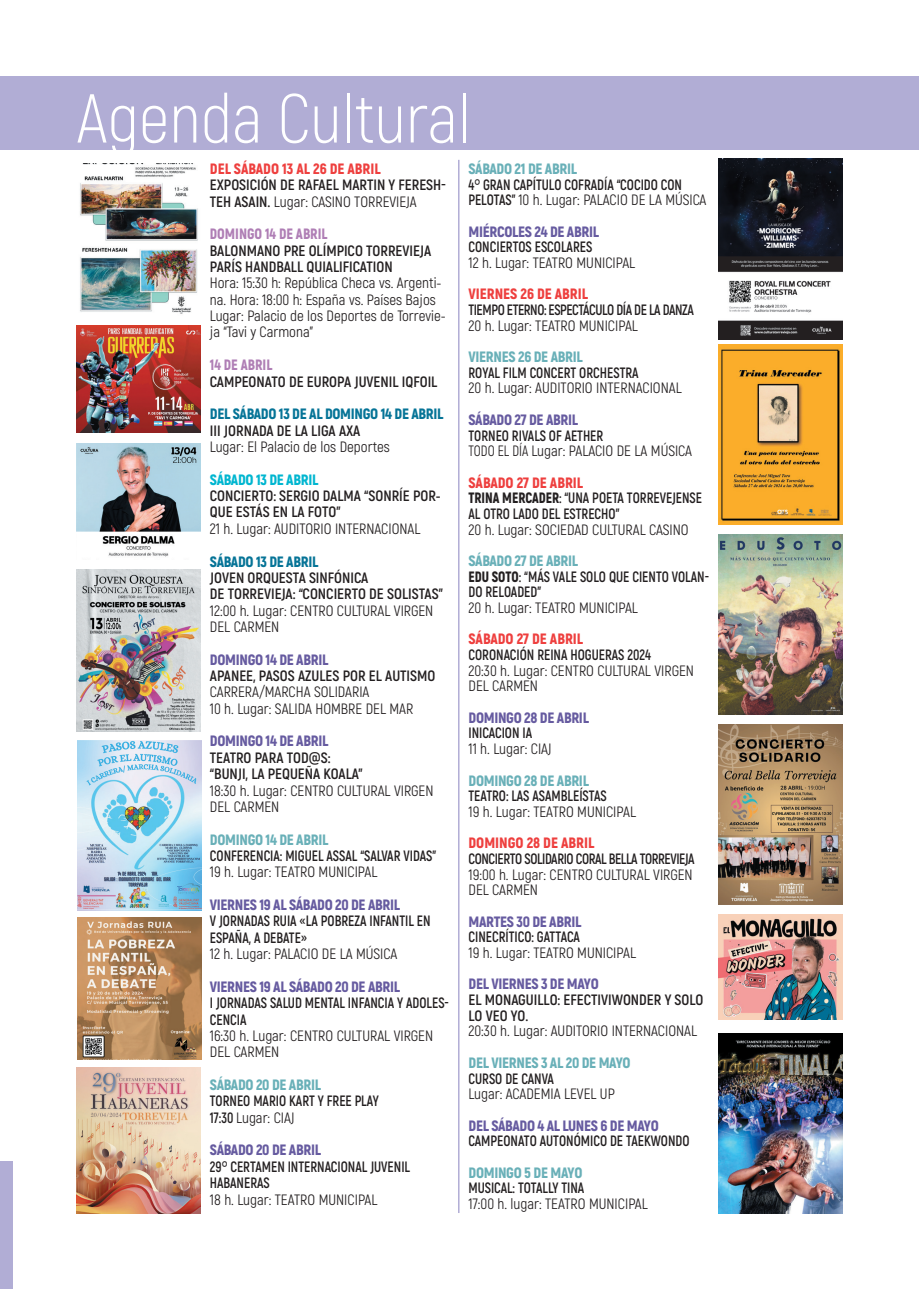
<style>
.page{position:relative;width:919px;height:1289px;background:#fff}
.page>*{position:absolute;margin:0;border:0;box-sizing:border-box;transform-origin:0 0}
.t1{font:300 69px "Akrobat";color:#fff}
.t2{font:15px/16.4px "Akrobat";color:#231f20}
.t3{font:700 15px/16.4px "Akrobat";color:#231f20;scale:.9 1}
.t4{font:700 15px/16.4px "Akrobat";color:#231f20}
.t5{font:900 15px "Akrobat";letter-spacing:-.02em;color:#665ba0}
.t6{font:900 15px "Akrobat";letter-spacing:-.02em;color:#69b0b8}
.t7{font:900 15px "Akrobat";color:#ee3f3e}
.t8{font:700 15px "Akrobat";letter-spacing:-.03em;color:#231f20;scale:.9 1}
.t9{font:900 15px "Akrobat";letter-spacing:-.02em;color:#067497}
.t10{font:15px "Akrobat";color:#231f20;scale:.9 1}
.t11{font:900 15px "Akrobat";color:#af7eb5;scale:.95 1}
.t12{font:900 15px "Akrobat";letter-spacing:-.02em;color:#00b6d0}
.s1{font-weight:400}
.s2{font-weight:700}
.s3{font-weight:900}
</style>
<div class="page">
<div style="left:0;top:77px;width:918px;height:73px;background:#b1add5"></div>
<img style="left:77px;top:443px;width:124px;height:114px">
<img style="left:77px;top:740px;width:124px;height:170px">
<img style="left:77px;top:917px;width:124px;height:142px">
<img style="left:77px;top:569px;width:124px;height:162px">
<img style="left:77px;top:325px;width:124px;height:107px">
<img style="left:80px;top:164px;width:118px;height:150px">
<img style="left:77px;top:1067px;width:124px;height:146px">
<img style="left:718px;top:159px;width:124px;height:180px">
<img style="left:718px;top:534px;width:124px;height:180px">
<img style="left:718px;top:724px;width:124px;height:181px">
<img style="left:718px;top:1033px;width:124px;height:180px">
<img style="left:718px;top:914px;width:124px;height:105px">
<img style="left:718px;top:344px;width:124px;height:181px">
<hr style="left:458px;top:160px;width:1px;height:1052px;background:#b1add5">
<div style="left:0;top:1161px;width:13px;height:127px;background:#b1add5"></div>
<p class="t1" style="left:77px;top:78px;width:395px">Agenda Cultural</p>
<p class="t7" style="left:210px;top:159px;width:172px">DEL SÁBADO 13 AL 26 DE ABRIL</p>
<p class="t4" style="left:210px;top:177px;width:238px">EXPOSICIÓN DE RAFAEL MARTIN Y FERESH-<br>TEH ASAIN. <span class="s1">Lugar: CASINO TORREVIEJA</span></p>
<p class="t11" style="left:210px;top:224px;width:125px">DOMINGO 14 DE ABRIL</p>
<p class="t4" style="left:210px;top:242px;width:223px">BALONMANO PRE OLÍMPICO TORREVIEJA<br>PARÍS HANDBALL QUIALIFICATION</p>
<p class="t2" style="left:210px;top:275px;width:237px">Hora: 15:30 h: República Checa vs. Argenti&shy;na. Hora: 18:00 h: España vs. Países Bajos Lugar: Palacio de los Deportes de Torrevie&shy;ja “Tavi y Carmona”</p>
<p class="t11" style="left:210px;top:355px;width:67px">14 DE ABRIL</p>
<p class="t4" style="left:210px;top:373px;width:229px">CAMPEONATO DE EUROPA JUVENIL IQFOIL</p>
<p class="t9" style="left:210px;top:404px;width:235px">DEL SÁBADO 13 DE AL DOMINGO 14 DE ABRIL</p>
<p class="t4" style="left:210px;top:422px;width:152px">III JORNADA DE LA LIGA AXA</p>
<p class="t2" style="left:210px;top:438px;width:181px">Lugar: El Palacio de los Deportes</p>
<p class="t12" style="left:210px;top:469px;width:110px">SÁBADO 13 DE ABRIL</p>
<p class="t4" style="left:210px;top:487px;width:232px">CONCIERTO: SERGIO DALMA “SONRÍE POR-<br>QUE ESTÁS EN LA FOTO”</p>
<p class="t2" style="left:210px;top:520px;width:212px">21 h. Lugar: AUDITORIO INTERNACIONAL</p>
<p class="t9" style="left:210px;top:551px;width:110px">SÁBADO 13 DE ABRIL</p>
<p class="t4" style="left:210px;top:569px;width:160px">JOVEN ORQUESTA SINFÓNICA</p>
<p class="t4" style="left:210px;top:585px;width:234px">DE TORREVIEJA: “CONCIERTO DE SOLISTAS”</p>
<p class="t2" style="left:210px;top:602px;width:225px">12:00 h. Lugar: CENTRO CULTURAL VIRGEN<br>DEL CARMEN</p>
<p class="t5" style="left:210px;top:649px;width:120px">DOMINGO 14 DE ABRIL</p>
<p class="t4" style="left:210px;top:667px;width:227px">APANEE, PASOS AZULES POR EL AUTISMO</p>
<p class="t2" style="left:210px;top:684px;width:161px">CARRERA/MARCHA SOLIDARIA</p>
<p class="t2" style="left:210px;top:700px;width:205px">10 h. Lugar: SALIDA HOMBRE DEL MAR</p>
<p class="t5" style="left:210px;top:731px;width:120px">DOMINGO 14 DE ABRIL</p>
<p class="t4" style="left:210px;top:749px;width:122px">TEATRO PARA TOD@S:</p>
<p class="t4" style="left:210px;top:765px;width:154px">“BUNJI, LA PEQUEÑA KOALA”</p>
<p class="t2" style="left:210px;top:782px;width:225px">18:30 h. Lugar: CENTRO CULTURAL VIRGEN<br>DEL CARMEN</p>
<p class="t6" style="left:210px;top:829px;width:120px">DOMINGO 14 DE ABRIL</p>
<p class="t3" style="left:210px;top:847px;width:253px">CONFERENCIA: MIGUEL ASSAL “SALVAR VIDAS”</p>
<p class="t2" style="left:210px;top:863px;width:169px">19 h. Lugar: TEATRO MUNICIPAL</p>
<p class="t5" style="left:210px;top:895px;width:192px">VIERNES 19 AL SÁBADO 20 DE ABRIL</p>
<p class="t3" style="left:210px;top:912px;width:247px">V JORNADAS RUIA «LA POBREZA INFANTIL EN<br>ESPAÑA, A DEBATE»</p>
<p class="t2" style="left:210px;top:945px;width:189px">12 h. Lugar: PALACIO DE LA MÚSICA</p>
<p class="t5" style="left:210px;top:976px;width:192px">VIERNES 19 AL SÁBADO 20 DE ABRIL</p>
<p class="t3" style="left:210px;top:994px;width:267px">I JORNADAS SALUD MENTAL INFANCIA Y ADOLES-<br>CENCIA</p>
<p class="t2" style="left:210px;top:1027px;width:225px">16:30 h. Lugar: CENTRO CULTURAL VIRGEN<br>DEL CARMEN</p>
<p class="t6" style="left:210px;top:1074px;width:113px">SÁBADO 20 DE ABRIL</p>
<p class="t3" style="left:210px;top:1092px;width:189px">TORNEO MARIO KART Y FREE PLAY</p>
<p class="t2" style="left:210px;top:1109px;width:86px"><span class="s2">17:30</span> Lugar: CIAJ</p>
<p class="t5" style="left:210px;top:1140px;width:113px">SÁBADO 20 DE ABRIL</p>
<p class="t3" style="left:210px;top:1158px;width:224px">29 CERTAMEN INTERNACIONAL JUVENIL<br>HABANERAS</p>
<p class="t2" style="left:210px;top:1191px;width:169px">18 h. Lugar: TEATRO MUNICIPAL</p>
<p class="t6" style="left:468px;top:159px;width:110px">SÁBADO 21 DE ABRIL</p>
<p class="t3" style="left:468px;top:176px;width:266px;line-height:15.8px">4 GRAN CAPÍTULO COFRADÍA “COCIDO CON<br>PELOTAS” <span class="s1">10 h. Lugar: PALACIO DE LA MÚSICA</span></p>
<p class="t5" style="left:468px;top:222px;width:132px">MIÉRCOLES 24 DE ABRIL</p>
<p class="t3" style="left:468px;top:239px;width:139px">CONCIERTOS ESCOLARES</p>
<p class="t2" style="left:468px;top:254px;width:168px">12 h. Lugar: TEATRO MUNICIPAL</p>
<p class="t7" style="left:468px;top:284px;width:121px">VIERNES 26 DE ABRIL</p>
<p class="t8" style="left:468px;top:300px;width:252px">TIEMPO ETERNO: ESPECTÁCULO DÍA DE LA DANZA</p>
<p class="t2" style="left:468px;top:317px;width:171px">20 h. Lugar: TEATRO MUNICIPAL</p>
<p class="t6" style="left:468px;top:347px;width:116px">VIERNES 26 DE ABRIL</p>
<p class="t3" style="left:468px;top:364px;width:190px">ROYAL FILM CONCERT ORCHESTRA</p>
<p class="t2" style="left:468px;top:380px;width:215px">20 h. Lugar: AUDITORIO INTERNACIONAL</p>
<p class="t5" style="left:468px;top:410px;width:111px">SÁBADO 27 DE ABRIL</p>
<p class="t3" style="left:468px;top:427px;width:151px">TORNEO RIVALS OF AETHER</p>
<p class="t10" style="left:468px;top:442px;width:250px">TODO EL DÍA Lugar: PALACIO DE LA MÚSICA</p>
<p class="t7" style="left:468px;top:472px;width:116px">SÁBADO 27 DE ABRIL</p>
<p class="t3" style="left:468px;top:490px;width:261px;line-height:15.8px"><span class="s3">TRINA MERCADER</span>: “UNA POETA TORREVEJENSE<br>AL OTRO LADO DEL ESTRECHO”</p>
<p class="t2" style="left:468px;top:521px;width:222px">20 h. Lugar: SOCIEDAD CULTURAL CASINO</p>
<p class="t6" style="left:468px;top:551px;width:111px">SÁBADO 27 DE ABRIL</p>
<p class="t3" style="left:468px;top:568px;width:269px;line-height:15.8px"><span class="s3">EDU SOTO</span>: “MÁS VALE SOLO QUE CIENTO VOLAN-<br>DO RELOADED”</p>
<p class="t2" style="left:468px;top:599px;width:171px">20 h. Lugar: TEATRO MUNICIPAL</p>
<p class="t7" style="left:468px;top:629px;width:116px">SÁBADO 27 DE ABRIL</p>
<p class="t3" style="left:468px;top:646px;width:204px">CORONACIÓN REINA HOGUERAS 2024</p>
<p class="t2" style="left:468px;top:662px;width:227px;line-height:15.8px">20:30 h. Lugar: CENTRO CULTURAL VIRGEN<br>DEL CARMEN</p>
<p class="t5" style="left:468px;top:707px;width:122px">DOMINGO 28 DE ABRIL</p>
<p class="t3" style="left:468px;top:725px;width:72px">INICACION IA</p>
<p class="t2" style="left:468px;top:740px;width:85px">11 h. Lugar: CIAJ</p>
<p class="t6" style="left:468px;top:770px;width:122px">DOMINGO 28 DE ABRIL</p>
<p class="t3" style="left:468px;top:787px;width:155px">TEATRO: LAS ASAMBLEÍSTAS</p>
<p class="t2" style="left:468px;top:803px;width:169px">19 h. Lugar: TEATRO MUNICIPAL</p>
<p class="t7" style="left:468px;top:833px;width:127px">DOMINGO 28 DE ABRIL</p>
<p class="t8" style="left:468px;top:849px;width:253px">CONCIERTO SOLIDARIO CORAL BELLA TORREVIEJA</p>
<p class="t2" style="left:468px;top:866px;width:226px;line-height:15.6px">19:00 h. Lugar: CENTRO CULTURAL VIRGEN<br>DEL CARMEN</p>
<p class="t5" style="left:468px;top:911px;width:114px">MARTES 30 DE ABRIL</p>
<p class="t3" style="left:468px;top:928px;width:125px">CINECRÍTICO: GATTACA</p>
<p class="t2" style="left:468px;top:944px;width:169px">19 h. Lugar: TEATRO MUNICIPAL</p>
<p class="t5" style="left:468px;top:974px;width:132px">DEL VIERNES 3 DE MAYO</p>
<p class="t4" style="left:468px;top:991px;width:236px;line-height:15.6px">EL MONAGUILLO: EFECTIVIWONDER Y SOLO<br>LO VEO YO.</p>
<p class="t2" style="left:468px;top:1023px;width:230px">20:30 h. Lugar: AUDITORIO INTERNACIONAL</p>
<p class="t6" style="left:468px;top:1052px;width:163px">DEL VIERNES 3 AL 20 DE MAYO</p>
<p class="t3" style="left:468px;top:1069px;width:97px">CURSO DE CANVA</p>
<p class="t2" style="left:468px;top:1085px;width:148px">Lugar: ACADEMIA LEVEL UP</p>
<p class="t5" style="left:468px;top:1115px;width:192px">DEL SÁBADO 4 AL LUNES 6 DE MAYO</p>
<p class="t3" style="left:468px;top:1132px;width:247px">CAMPEONATO AUTONÓMICO DE TAEKWONDO</p>
<p class="t6" style="left:468px;top:1162px;width:115px">DOMINGO 5 DE MAYO</p>
<p class="t3" style="left:468px;top:1179px;width:130px">MUSICAL: TOTALLY TINA</p>
<p class="t2" style="left:468px;top:1195px;width:181px">17:00 h. lugar: TEATRO MUNICIPAL</p>
</div>
